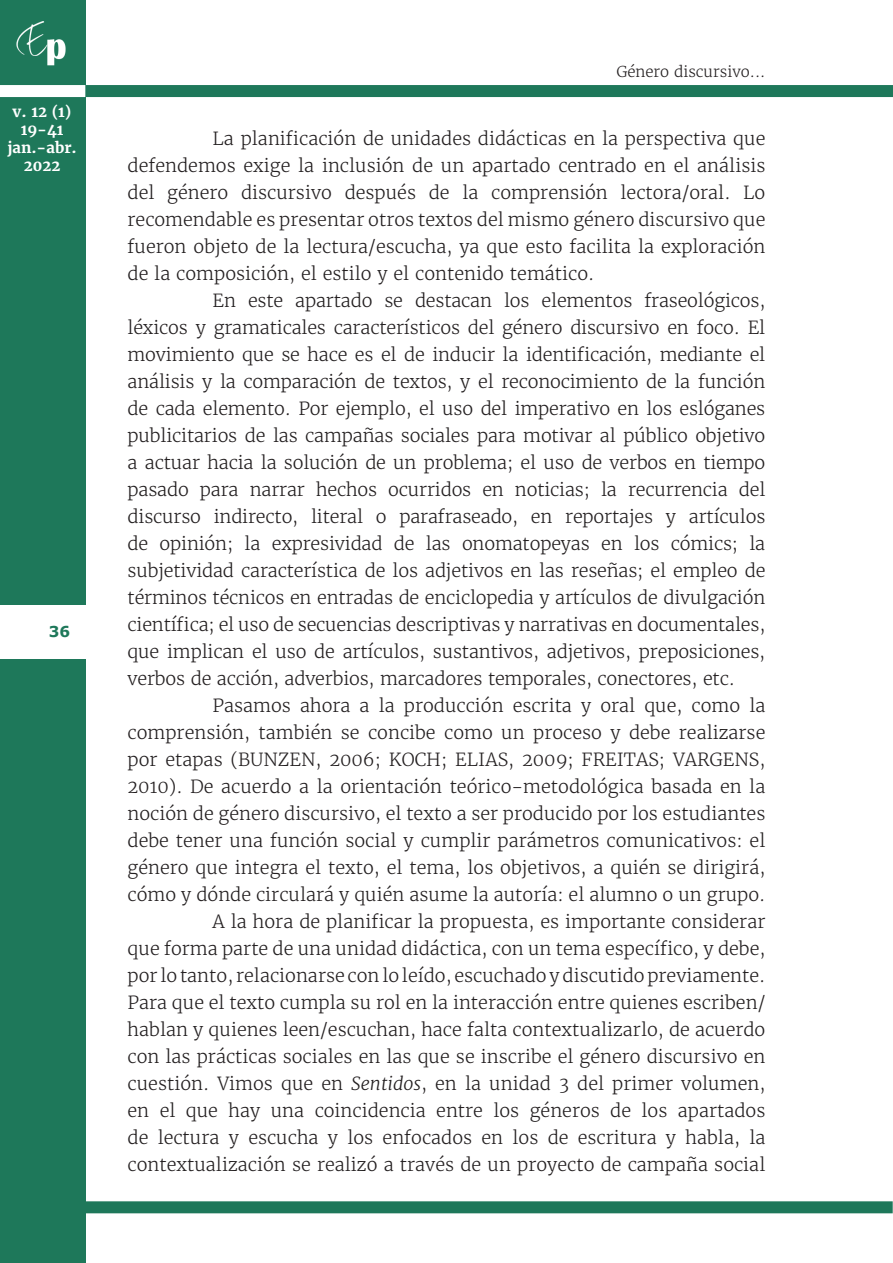
<style>
.page{position:relative;width:893px;height:1263px;background:#fff}
.page>*{position:absolute;margin:0;border:0;box-sizing:border-box;transform-origin:0 0}
.Corpo_do_artigo{font:300 18px/27px "Merriweather";color:#231f20;text-align:justify}
.t1{font:700 15px/18px "Merriweather";color:#fff;text-align:center}
.t2{font:300 15px "Merriweather";color:#231f20}
.t3{font:700 15px "Verdana";color:#1e785a}
.s1{font-style:italic}
</style>
<div class="page">
<div style="left:0;top:0;width:85px;height:1263px;background:#1e785a"></div>
<img style="left:16px;top:21px;width:50px;height:45px">
<div style="left:85px;top:85px;width:808px;height:12px;background:#1e785a"></div>
<div style="left:0;top:85px;width:85px;height:12px;background:#fff"></div>
<div style="left:0;top:605px;width:85px;height:53px;background:#fff"></div>
<div style="left:84px;top:1201px;width:809px;height:12px;background:#1e785a"></div>
<p class="t1" style="left:7px;top:103px;width:71px">v. 12 (1)<br>19-41 jan.-abr.<br>2022</p>
<p class="t3" style="left:49px;top:622px;width:23px">36</p>
<p class="t2" style="left:616px;top:62px;width:151px">Género discursivo...</p>
<p class="Corpo_do_artigo" style="left:128px;top:125px;width:639px;text-indent:85px">La planificación de unidades didácticas en la perspectiva que defendemos exige la inclusión de un apartado centrado en el análisis del género discursivo después de la comprensión lectora/oral. Lo recomendable es presentar otros textos del mismo género discursivo que fueron objeto de la lectura/escucha, ya que esto facilita la exploración de la composición, el estilo y el contenido temático.</p>
<p class="Corpo_do_artigo" style="left:128px;top:287px;width:639px;text-indent:85px">En este apartado se destacan los elementos fraseológicos, léxicos y gramaticales característicos del género discursivo en foco. El movimiento que se hace es el de inducir la identificación, mediante el análisis y la comparación de textos, y el reconocimiento de la función de cada elemento. Por ejemplo, el uso del imperativo en los eslóganes publicitarios de las campañas sociales para motivar al público objetivo a actuar hacia la solución de un problema; el uso de verbos en tiempo pasado para narrar hechos ocurridos en noticias; la recurrencia del discurso indirecto, literal o parafraseado, en reportajes y artículos de opinión; la expresividad de las onomatopeyas en los cómics; la subjetividad característica de los adjetivos en las reseñas; el empleo de términos técnicos en entradas de enciclopedia y artículos de divulgación científica; el uso de secuencias descriptivas y narrativas en documentales, que implican el uso de artículos, sustantivos, adjetivos, preposiciones, verbos de acción, adverbios, marcadores temporales, conectores, etc.</p>
<p class="Corpo_do_artigo" style="left:128px;top:692px;width:639px;text-indent:85px">Pasamos ahora a la producción escrita y oral que, como la comprensión, también se concibe como un proceso y debe realizarse por etapas (BUNZEN, 2006; KOCH; ELIAS, 2009; FREITAS; VARGENS, 2010). De acuerdo a la orientación teórico-metodológica basada en la noción de género discursivo, el texto a ser producido por los estudiantes debe tener una función social y cumplir parámetros comunicativos: el género que integra el texto, el tema, los objetivos, a quién se dirigirá, cómo y dónde circulará y quién asume la autoría: el alumno o un grupo.</p>
<p class="Corpo_do_artigo" style="left:128px;top:908px;width:639px;text-indent:85px">A la hora de planificar la propuesta, es importante considerar que forma parte de una unidad didáctica, con un tema específico, y debe, por lo tanto, relacionarse con lo leído, escuchado y discutido previamente.<br>Para que el texto cumpla su rol en la interacción entre quienes escriben/ hablan y quienes leen/escuchan, hace falta contextualizarlo, de acuerdo con las prácticas sociales en las que se inscribe el género discursivo en cuestión. Vimos que en <span class="s1">Sentidos</span>, en la unidad 3 del primer volumen, en el que hay una coincidencia entre los géneros de los apartados de lectura y escucha y los enfocados en los de escritura y habla, la contextualización se realizó a través de un proyecto de campaña social</p>
</div>
